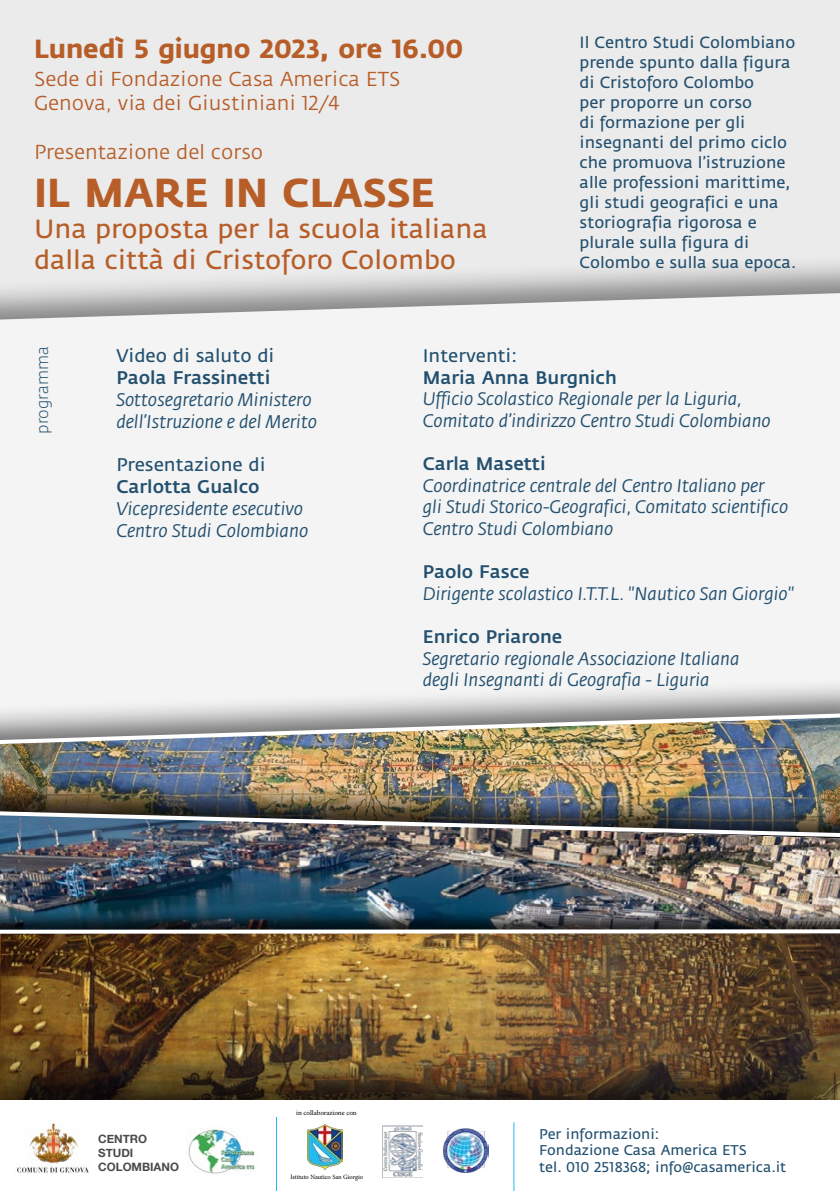
<style>
.page{position:relative;width:840px;height:1191px;background:#fff}
.page>*{position:absolute;margin:0;border:0;box-sizing:border-box;transform-origin:0 0}
.t1{font:700 40px "Fedra Sans";color:#b75d28}
.t2{font:26px/31.2px "Fedra Sans";color:#b75d28}
.t3{font:700 26px "Fedra Sans";letter-spacing:-.005em;color:#b75d28}
.t4{font:20px/24px "Fedra Sans";color:#b75d28}
.t5{font:italic 18.2px/21.8px "Fedra Sans";color:#23506f}
.t6{font:18.2px "Fedra Sans";color:#23506f}
.t7{font:500 18.2px "Fedra Sans";color:#23506f}
.t8{font:italic 18px/21.6px "Fedra Sans";color:#23506f}
.t9{font:500 18px "Fedra Sans";color:#23506f}
.t10{font:18px "Fedra Sans";color:#23506f}
.t11{font:16px/20px "Fedra Sans";color:#23506f}
.t12{font:300 16px "Fedra Sans";color:#23506f}
.t13{font:14px/16.8px "Fedra Sans";color:#23506f}
.t14{font:700 11.6px/13.8px "Helvetica Neue";color:#4a4a49}
.t15{font:7px "Minion Pro";color:#000}
.t16{font:6.4px "Minion Pro";letter-spacing:-.01em;color:#000}
</style>
<div class="page">
<div style="left:0;top:0;width:839px;height:451px;background:#ebebeb"></div>
<div style="left:0;top:253px;width:839px;height:740px;background:#000;opacity:.45"></div>
<div style="left:0;top:293px;width:839px;height:384px;background:#f4f4f4"></div>
<div style="left:0;top:677px;width:839px;height:428px;background:#000;opacity:.58"></div>
<img style="left:0;top:746px;width:839px;height:23px">
<div style="left:0;top:769px;width:839px;height:422px;background:#000;opacity:.86"></div>
<img style="left:0;top:841px;width:839px;height:67px">
<div style="left:0;top:908px;width:839px;height:198px;background:#000;opacity:.77"></div>
<img style="left:0;top:933px;width:839px;height:115px">
<div style="left:0;top:1048px;width:839px;height:143px;background:#000;opacity:.73"></div>
<div style="left:0;top:1100px;width:839px;height:91px;background:#fff"></div>
<img style="left:307px;top:1124px;width:35px;height:45px">
<img style="left:187px;top:1127px;width:68px;height:47px">
<img style="left:16px;top:1123px;width:73px;height:50px">
<img style="left:382px;top:1125px;width:40px;height:52px">
<img style="left:443px;top:1128px;width:45px;height:44px">
<hr style="left:276px;top:1116px;width:1px;height:75px;background:#22baf2">
<hr style="left:513px;top:1122px;width:1px;height:69px;background:#22baf2">
<img style="left:0;top:809px;width:839px;height:32px">
<svg style="left:0;top:929px;width:839px;height:4px"></svg>
<img style="left:0;top:709px;width:839px;height:37px">
<h2 class="t3" style="left:34px;top:33px;width:430px">Lunedì 5 giugno 2023, ore 16.00</h2>
<p class="t4" style="left:34px;top:68px;width:367px">Sede di Fondazione Casa America ETS<br>Genova, via dei Giustiniani 12/4</p>
<p class="t4" style="left:34px;top:140px;width:230px">Presentazione del corso</p>
<h1 class="t1" style="left:34px;top:168px;width:402px">IL MARE IN CLASSE</h1>
<h2 class="t2" style="left:34px;top:214px;width:455px">Una proposta per la scuola italiana dalla città di Cristoforo Colombo</h2>
<p class="t11" style="left:579px;top:33px;width:218px">Il Centro Studi Colombiano prende spunto dalla figura di Cristoforo Colombo<br>per proporre un corso<br>di formazione per gli insegnanti del primo ciclo che promuova l’istruzione alle professioni marittime, gli studi geografici e una storiografia rigorosa e plurale sulla figura di<br>Colombo e sulla sua epoca.</p>
<p class="t12" style="left:34px;top:434px;width:89px;rotate:-90deg">programma</p>
<p class="t6" style="left:116px;top:346px;width:159px">Video di saluto di</p>
<p class="t7" style="left:116px;top:367px;width:155px">Paola Frassinetti</p>
<p class="t5" style="left:116px;top:389px;width:202px">Sottosegretario Ministero dell’Istruzione e del Merito</p>
<p class="t6" style="left:116px;top:455px;width:151px">Presentazione di</p>
<p class="t7" style="left:116px;top:476px;width:145px">Carlotta Gualco</p>
<p class="t5" style="left:116px;top:498px;width:193px">Vicepresidente esecutivo<br>Centro Studi Colombiano</p>
<p class="t10" style="left:422px;top:346px;width:96px">Interventi:</p>
<p class="t9" style="left:422px;top:367px;width:195px">Maria Anna Burgnich</p>
<p class="t8" style="left:422px;top:389px;width:349px">Ufficio Scolastico Regionale per la Liguria,<br>Comitato d’indirizzo Centro Studi Colombiano</p>
<p class="t9" style="left:422px;top:453px;width:124px">Carla Masetti</p>
<p class="t8" style="left:422px;top:475px;width:366px">Coordinatrice centrale del Centro Italiano per<br>gli Studi Storico-Geografici, Comitato scientifico<br>Centro Studi Colombiano</p>
<p class="t9" style="left:422px;top:561px;width:108px">Paolo Fasce</p>
<p class="t8" style="left:422px;top:583px;width:372px">Dirigente scolastico I.T.T.L. "Nautico San Giorgio"</p>
<p class="t9" style="left:422px;top:626px;width:141px">Enrico Priarone</p>
<p class="t8" style="left:422px;top:648px;width:318px">Segretario regionale Associazione Italiana degli Insegnanti di Geografia - Liguria</p>
<p class="t15" style="left:296px;top:1107px;width:62px">in collaborazione con</p>
<p class="t14" style="left:98px;top:1132px;width:82px">CENTRO<br>STUDI<br>COLOMBIANO</p>
<p class="t13" style="left:539px;top:1125px;width:248px">Per informazioni:<br>Fondazione Casa America ETS<br>tel. 010 2518368; info@casamerica.it</p>
<p class="t16" style="left:290px;top:1172px;width:74px">Istituto Nautico San Giorgio</p>
</div>
